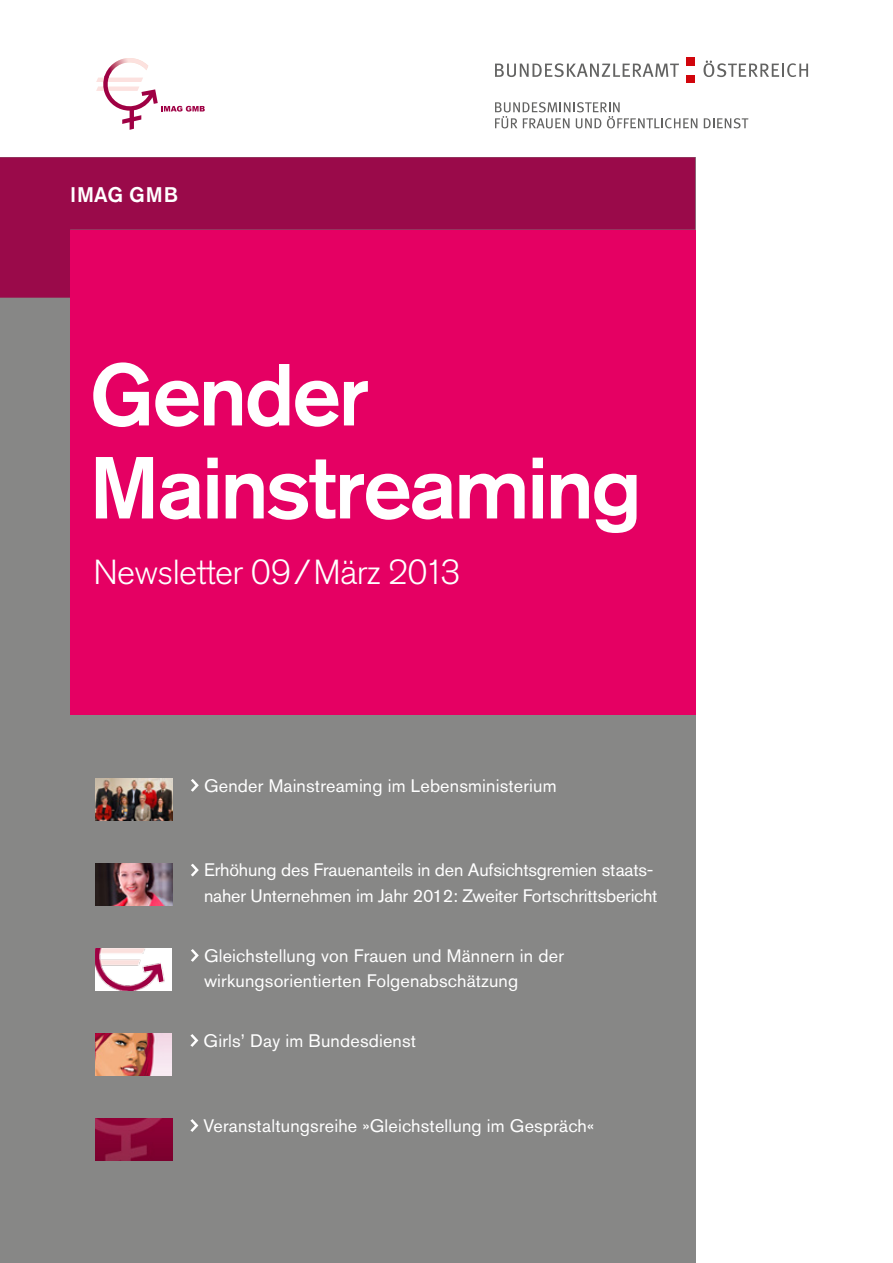
<style>
.page{position:relative;width:893px;height:1263px;background:#fff}
.page>*{position:absolute;margin:0;border:0;box-sizing:border-box;transform-origin:0 0}
.NL_-_Publikationstit{font:500 87px/93px "Akzidenz Grotesk Pro";letter-spacing:-.035em;color:#fff}
.NL_-_Publikationssub{font:300 34.5px "Akzidenz Grotesk Pro";letter-spacing:-.02em;color:#fff}
.t1{font:500 21px "Akzidenz Grotesk Pro";letter-spacing:.04em;color:#fff}
.NL_-_Inhalt_am_Titel{font:18px/25.5px "Akzidenz Grotesk Pro";letter-spacing:.01em;color:#fff}
.NL_-_Inhalt_am_Titel-2{font:18px/25.5px "Akzidenz Grotesk Pro";letter-spacing:-.01em;color:#fff}
</style>
<div class="page">
<div style="left:687px;top:57px;width:8px;height:9px;background:#d1050c"></div>
<div style="left:687px;top:74px;width:8px;height:9px;background:#d1050c"></div>
<svg style="left:495px;top:63px;width:184px;height:14px"></svg>
<svg style="left:703px;top:61px;width:105px;height:16px"></svg>
<svg style="left:495px;top:102px;width:202px;height:26px"></svg>
<svg style="left:704px;top:118px;width:44px;height:10px"></svg>
<svg style="left:96px;top:58px;width:109px;height:72px"></svg>
<div style="left:0;top:157px;width:695px;height:1106px;background:#878786"></div>
<div style="left:0;top:157px;width:695px;height:141px;background:#9a0a4a"></div>
<div style="left:70px;top:230px;width:625px;height:484px;background:#e50063"></div>
<img style="left:96px;top:778px;width:76px;height:43px">
<svg style="left:191px;top:779px;width:8px;height:13px"></svg>
<img style="left:96px;top:863px;width:76px;height:43px">
<svg style="left:191px;top:864px;width:8px;height:12px"></svg>
<img style="left:96px;top:948px;width:76px;height:43px">
<svg style="left:191px;top:949px;width:8px;height:13px"></svg>
<img style="left:96px;top:1033px;width:76px;height:43px">
<svg style="left:190px;top:1034px;width:8px;height:13px"></svg>
<img style="left:96px;top:1118px;width:76px;height:43px">
<svg style="left:190px;top:1119px;width:8px;height:13px"></svg>
<p class="t1" style="left:70px;top:181px;width:110px">IMAG GMB</p>
<h1 class="NL_-_Publikationstit" style="left:89px;top:347px;width:554px">Gender<br>Mainstreaming</h1>
<h2 class="NL_-_Publikationssub" style="left:94px;top:549px;width:369px">Newsletter 09/März 2013</h2>
<p class="NL_-_Inhalt_am_Titel" style="left:204px;top:773px;width:354px">Gender Mainstreaming im Lebensministerium</p>
<p class="NL_-_Inhalt_am_Titel-2" style="left:204px;top:857px;width:455px">Erhöhung des Frauenanteils in den Aufsichtsgremien staats&shy;naher Unternehmen im Jahr 2012: Zweiter Fortschrittsbericht</p>
<p class="NL_-_Inhalt_am_Titel" style="left:204px;top:943px;width:361px">Gleichstellung von Frauen und Männern in der wirkungsorientierten Folgenabschätzung</p>
<p class="NL_-_Inhalt_am_Titel" style="left:204px;top:1028px;width:214px">Girls’ Day im Bundesdienst</p>
<p class="NL_-_Inhalt_am_Titel" style="left:204px;top:1113px;width:392px">Veranstaltungsreihe »Gleichstellung im Gespräch«</p>
</div>
